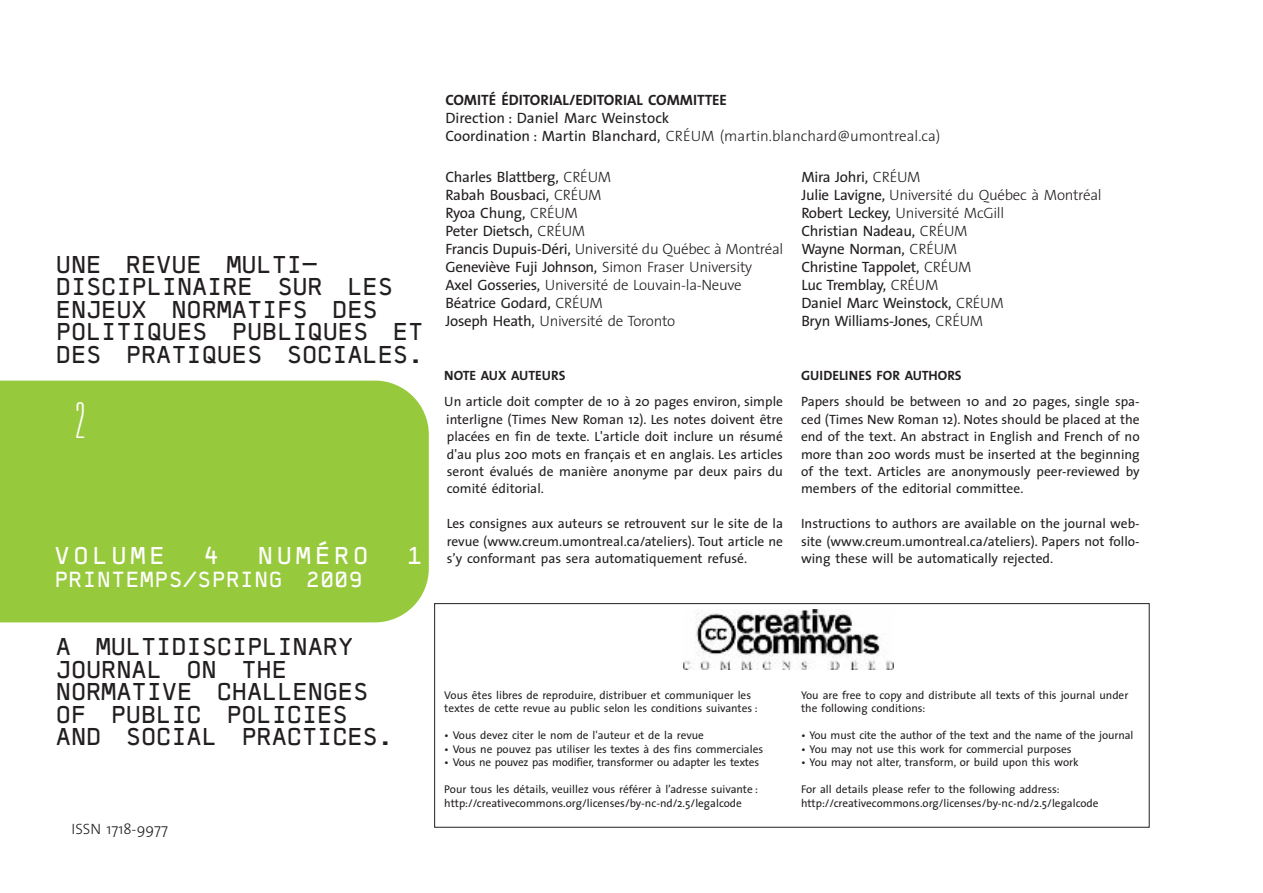
<style>
.page{position:relative;width:1263px;height:893px;background:#fff}
.page>*{position:absolute;margin:0;border:0;box-sizing:border-box;transform-origin:0 0}
.t1{font:100 ultra-condensed 49.5px "Univers";color:#fff}
.t2{font:24px/22.5px "Typestar OCR";letter-spacing:-.035em;color:#231f20}
.t3{font:24px "Typestar OCR";letter-spacing:.13em;color:#fff}
.t4{font:21.6px "Typestar OCR";color:#fff}
.t5{font:15px/18px "The Sans";letter-spacing:-.02em;color:#231f20}
.t6{font:15px/18px "The Sans";color:#231f20}
.t7{font:700 15px "The Sans";color:#231f20}
.t8{font:300 15px "The Sans";color:#231f20}
.t9{font:13.5px/17.4px "The Sans";color:#231f20;text-align:justify}
.t10{font:700 13.5px "The Sans";color:#231f20}
.t11{font:11.25px/13.5px "The Sans";color:#231f20}
.t12{font:11.25px "The Sans";letter-spacing:-.02em;color:#231f20}
.s1{font-weight:300}
</style>
<div class="page">
<div style="left:0;top:381px;width:429px;height:241px;background:#97c93c"></div>
<div style="left:56px;top:395px;width:49px;height:47px;background:#97c93c"></div>
<div style="left:434px;top:603px;width:715px;height:225px;border:1px solid #231f20"></div>
<img style="left:683px;top:610px;width:210px;height:60px">
<h2 class="t2" style="left:56px;top:252px;width:370px">UNE REVUE MULTI-<br>DISCIPLINAIRE SUR LES<br>ENJEUX NORMATIFS DES<br>POLITIQUES PUBLIQUES ET<br>DES PRATIQUES SOCIALES.</h2>
<h1 class="t1" style="left:75px;top:395px;width:13px">2</h1>
<h2 class="t3" style="left:54px;top:541px;width:113px">VOLUME</h2>
<h2 class="t3" style="left:203px;top:541px;width:17px">4</h2>
<h2 class="t3" style="left:257px;top:541px;width:113px">NUMÉRO</h2>
<h2 class="t3" style="left:407px;top:541px;width:17px">1</h2>
<h3 class="t4" style="left:54px;top:565px;width:310px">PRINTEMPS/SPRING 2009</h3>
<h2 class="t2" style="left:56px;top:635px;width:339px">A MULTIDISCIPLINARY<br>JOURNAL ON THE<br>NORMATIVE CHALLENGES<br>OF PUBLIC POLICIES<br>AND SOCIAL PRACTICES.</h2>
<p class="t8" style="left:72px;top:816px;width:98px">ISSN 1718-9977</p>
<p class="t7" style="left:445px;top:87px;width:283px">COMITÉ ÉDITORIAL/EDITORIAL COMMITTEE</p>
<p class="t6" style="left:445px;top:108px;width:496px">Direction : Daniel Marc Weinstock<br>Coordination : Martin Blanchard, <span class="s1">CRÉUM (martin.blanchard@umontreal.ca)</span></p>
<p class="t5" style="left:445px;top:168px;width:339px">Charles Blattberg, <span class="s1">CRÉUM<br></span>Rabah Bousbaci, <span class="s1">CRÉUM<br></span>Ryoa Chung, <span class="s1">CRÉUM<br></span>Peter Dietsch, <span class="s1">CRÉUM<br></span>Francis Dupuis-Déri, <span class="s1">Université du Québec à Montréal </span>Geneviève Fuji Johnson, <span class="s1">Simon Fraser University<br></span>Axel Gosseries, <span class="s1">Université de Louvain-la-Neuve </span>Béatrice Godard, <span class="s1">CRÉUM<br></span>Joseph Heath, <span class="s1">Université de Toronto</span></p>
<p class="t5" style="left:801px;top:168px;width:302px">Mira Johri, <span class="s1">CRÉUM<br></span>Julie Lavigne, <span class="s1">Université du Québec à Montréal<br></span>Robert Leckey, <span class="s1">Université McGill<br></span>Christian Nadeau, <span class="s1">CRÉUM<br></span>Wayne Norman, <span class="s1">CRÉUM<br></span>Christine Tappolet, <span class="s1">CRÉUM<br></span>Luc Tremblay, <span class="s1">CRÉUM<br></span>Daniel Marc Weinstock, <span class="s1">CRÉUM<br></span>Bryn Williams-Jones, <span class="s1">CRÉUM</span></p>
<p class="t10" style="left:444px;top:364px;width:123px">NOTE AUX AUTEURS</p>
<p class="t9" style="left:444px;top:393px;width:340px">Un article doit compter de 10 à 20 pages environ, simple interligne (Times New Roman 12). Les notes doivent être placées en fin de texte. L'article doit inclure un résumé d'au plus 200 mots en français et en anglais. Les articles seront évalués de manière anonyme par deux pairs du comité éditorial.</p>
<p class="t9" style="left:447px;top:514px;width:338px">Les consignes aux auteurs se retrouvent sur le site de la revue (www.creum.umontreal.ca/ateliers). Tout article ne s’y conformant pas sera automatiquement refusé.</p>
<p class="t10" style="left:801px;top:364px;width:162px">GUIDELINES FOR AUTHORS</p>
<p class="t9" style="left:801px;top:393px;width:340px">Papers should be between 10 and 20 pages, single spa&shy;ced (Times New Roman 12). Notes should be placed at the end of the text. An abstract in English and French of no more than 200 words must be inserted at the beginning of the text. Articles are anonymously peer-reviewed by members of the editorial committee.</p>
<p class="t9" style="left:801px;top:514px;width:340px">Instructions to authors are available on the journal web&shy;site (www.creum.umontreal.ca/ateliers). Papers not follo&shy;wing these will be automatically rejected.</p>
<p class="t11" style="left:444px;top:688px;width:315px">Vous êtes libres de reproduire, distribuer et communiquer les textes de cette revue au public selon les conditions suivantes :</p>
<p class="t11" style="left:444px;top:728px;width:261px">• Vous devez citer le nom de l'auteur et de la revue</p>
<p class="t11" style="left:444px;top:742px;width:320px">• Vous ne pouvez pas utiliser les textes à des fins commerciales</p>
<p class="t12" style="left:444px;top:753px;width:316px">• Vous ne pouvez pas modifier, transformer ou adapter les textes</p>
<p class="t11" style="left:444px;top:782px;width:315px">Pour tous les détails, veuillez vous référer à l’adresse suivante : http://creativecommons.org/licenses/by-nc-nd/2.5/legalcode</p>
<p class="t11" style="left:801px;top:688px;width:329px">You are free to copy and distribute all texts of this journal under the following conditions:</p>
<p class="t11" style="left:801px;top:728px;width:334px">• You must cite the author of the text and the name of the journal</p>
<p class="t11" style="left:801px;top:742px;width:272px">• You may not use this work for commercial purposes</p>
<p class="t11" style="left:801px;top:755px;width:279px">• You may not alter, transform, or build upon this work</p>
<p class="t11" style="left:801px;top:782px;width:299px">For all details please refer to the following address: http://creativecommons.org/licenses/by-nc-nd/2.5/legalcode</p>
</div>
